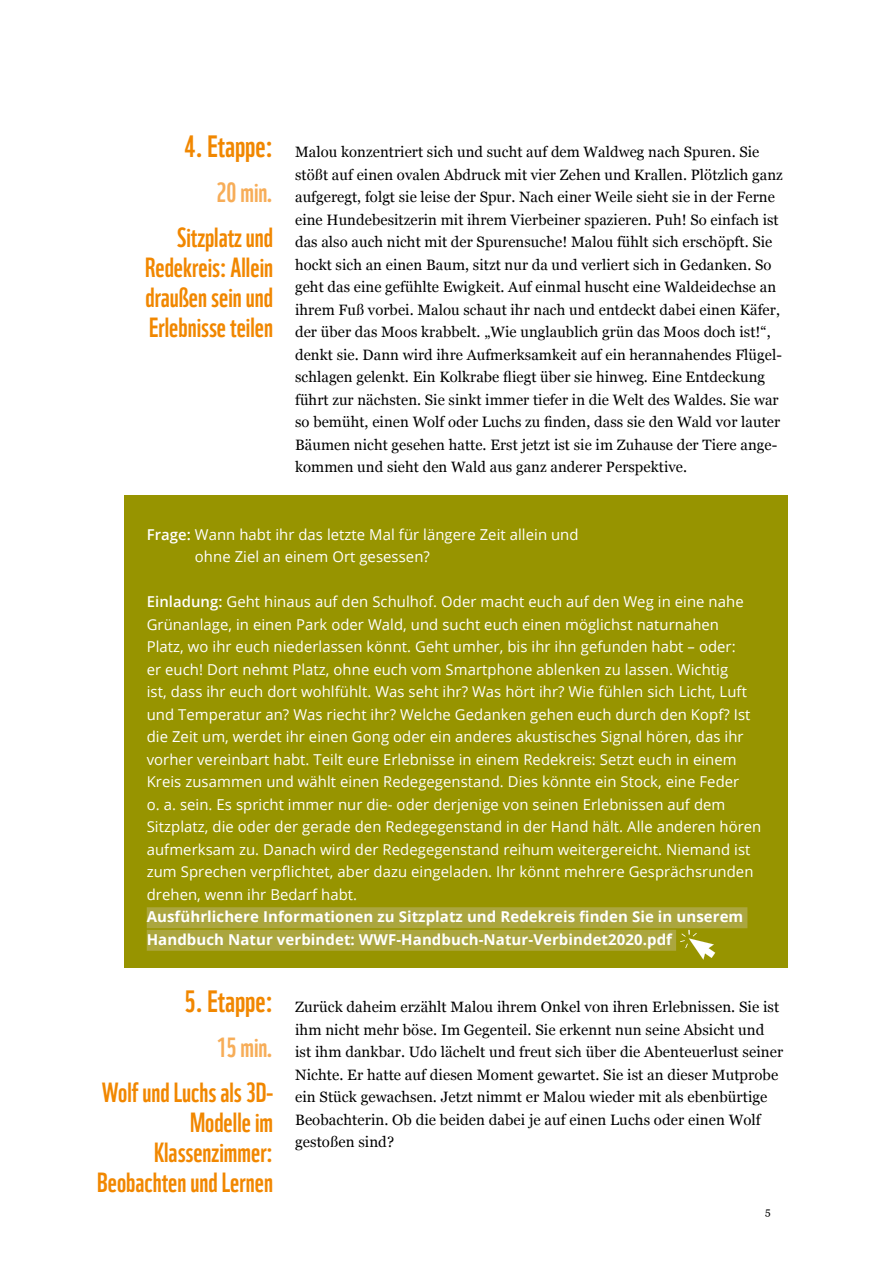
<style>
.page{position:relative;width:893px;height:1263px;background:#fff}
.page>*{position:absolute;margin:0;border:0;box-sizing:border-box;transform-origin:0 0}
.t1{font:30px "WWF";color:#f18700}
.t2{font:27px/30px "WWF";color:#f18700;text-align:right}
.t3{font:27px "WWF";color:#f7ad58}
.t4{font:15px/22.5px "Georgia";letter-spacing:.005em;color:#000}
.t5{font:15px/22.5px "Open Sans";letter-spacing:.005em;color:#fff}
.t6{font:700 15px/22.5px "Open Sans";letter-spacing:.005em;color:#fff}
.t7{font:10.5px "Georgia";color:#000}
.s1{font-weight:600}
</style>
<div class="page">
<div style="left:124px;top:495px;width:663px;height:472px;background:#979400"></div>
<div style="left:147px;top:907px;width:600px;height:21px;background:#aba63f"></div>
<div style="left:147px;top:930px;width:529px;height:21px;background:#aba63f"></div>
<svg style="left:680px;top:930px;width:35px;height:30px"></svg>
<h1 class="t1" style="left:185px;top:123px;width:90px">4. Etappe:</h1>
<h2 class="t3" style="left:216px;top:171px;width:58px">20 min.</h2>
<h2 class="t2" style="left:145px;top:220px;width:129px;text-align:justify;text-indent:32px">Sitzplatz und Redekreis: Allein draußen sein und Erlebnisse teilen</h2>
<p class="t4" style="left:295px;top:140px;width:489px">Malou konzentriert sich und sucht auf dem Waldweg nach Spuren. Sie stößt auf einen ovalen Abdruck mit vier Zehen und Krallen. Plötzlich ganz aufgeregt, folgt sie leise der Spur. Nach einer Weile sieht sie in der Ferne eine Hundebesitzerin mit ihrem Vierbeiner spazieren. Puh! So einfach ist das also auch nicht mit der Spurensuche! Malou fühlt sich erschöpft. Sie hockt sich an einen Baum, sitzt nur da und verliert sich in Gedanken. So geht das eine gefühlte Ewigkeit. Auf einmal huscht eine Waldeidechse an ihrem Fuß vorbei. Malou schaut ihr nach und entdeckt dabei einen Käfer, der über das Moos krabbelt. „Wie unglaublich grün das Moos doch ist!“, denkt sie. Dann wird ihre Aufmerksamkeit auf ein herannahendes Flügel&shy;schlagen gelenkt. Ein Kolkrabe fliegt über sie hinweg. Eine Entdeckung führt zur nächsten. Sie sinkt immer tiefer in die Welt des Waldes. Sie war so bemüht, einen Wolf oder Luchs zu finden, dass sie den Wald vor lauter Bäumen nicht gesehen hatte. Erst jetzt ist sie im Zuhause der Tiere ange&shy;kommen und sieht den Wald aus ganz anderer Perspektive.</p>
<p class="t5" style="left:195px;top:523px;width:385px;text-indent:-48px"><span class="s1">Frage:</span> Wann habt ihr das letzte Mal für längere Zeit allein und ohne Ziel an einem Ort gesessen?</p>
<p class="t5" style="left:147px;top:590px;width:616px"><span class="s1">Einladung:</span> Geht hinaus auf den Schulhof. Oder macht euch auf den Weg in eine nahe Grünanlage, in einen Park oder Wald, und sucht euch einen möglichst naturnahen<br>Platz, wo ihr euch niederlassen könnt. Geht umher, bis ihr ihn gefunden habt – oder:<br>er euch! Dort nehmt Platz, ohne euch vom Smartphone ablenken zu lassen. Wichtig<br>ist, dass ihr euch dort wohlfühlt. Was seht ihr? Was hört ihr? Wie fühlen sich Licht, Luft und Temperatur an? Was riecht ihr? Welche Gedanken gehen euch durch den Kopf? Ist die Zeit um, werdet ihr einen Gong oder ein anderes akustisches Signal hören, das ihr vorher vereinbart habt. Teilt eure Erlebnisse in einem Redekreis: Setzt euch in einem Kreis zusammen und wählt einen Redegegenstand. Dies könnte ein Stock, eine Feder<br>o. a. sein. Es spricht immer nur die- oder derjenige von seinen Erlebnissen auf dem Sitzplatz, die oder der gerade den Redegegenstand in der Hand hält. Alle anderen hören aufmerksam zu. Danach wird der Redegegenstand reihum weitergereicht. Niemand ist zum Sprechen verpflichtet, aber dazu eingeladen. Ihr könnt mehrere Gesprächsrunden drehen, wenn ihr Bedarf habt.</p>
<p class="t6" style="left:147px;top:905px;width:598px">Ausführlichere Informationen zu Sitzplatz und Redekreis finden Sie in unserem<br>Handbuch Natur verbindet: WWF-Handbuch-Natur-Verbindet2020.pdf</p>
<h1 class="t1" style="left:185px;top:978px;width:90px">5. Etappe:</h1>
<h2 class="t3" style="left:216px;top:1026px;width:58px">15 min.</h2>
<h2 class="t2" style="left:97px;top:1075px;width:178px">Wolf und Luchs als 3D-<br>Modelle im<br>Klassenzimmer:<br>Beobachten und Lernen</h2>
<p class="t4" style="left:295px;top:995px;width:490px">Zurück daheim erzählt Malou ihrem Onkel von ihren Erlebnissen. Sie ist ihm nicht mehr böse. Im Gegenteil. Sie erkennt nun seine Absicht und ist ihm dankbar. Udo lächelt und freut sich über die Abenteuerlust seiner Nichte. Er hatte auf diesen Moment gewartet. Sie ist an dieser Mutprobe ein Stück gewachsen. Jetzt nimmt er Malou wieder mit als ebenbürtige Beobachterin. Ob die beiden dabei je auf einen Luchs oder einen Wolf gestoßen sind?</p>
<p class="t7" style="left:765px;top:1203px;width:7px">5</p>
</div>
